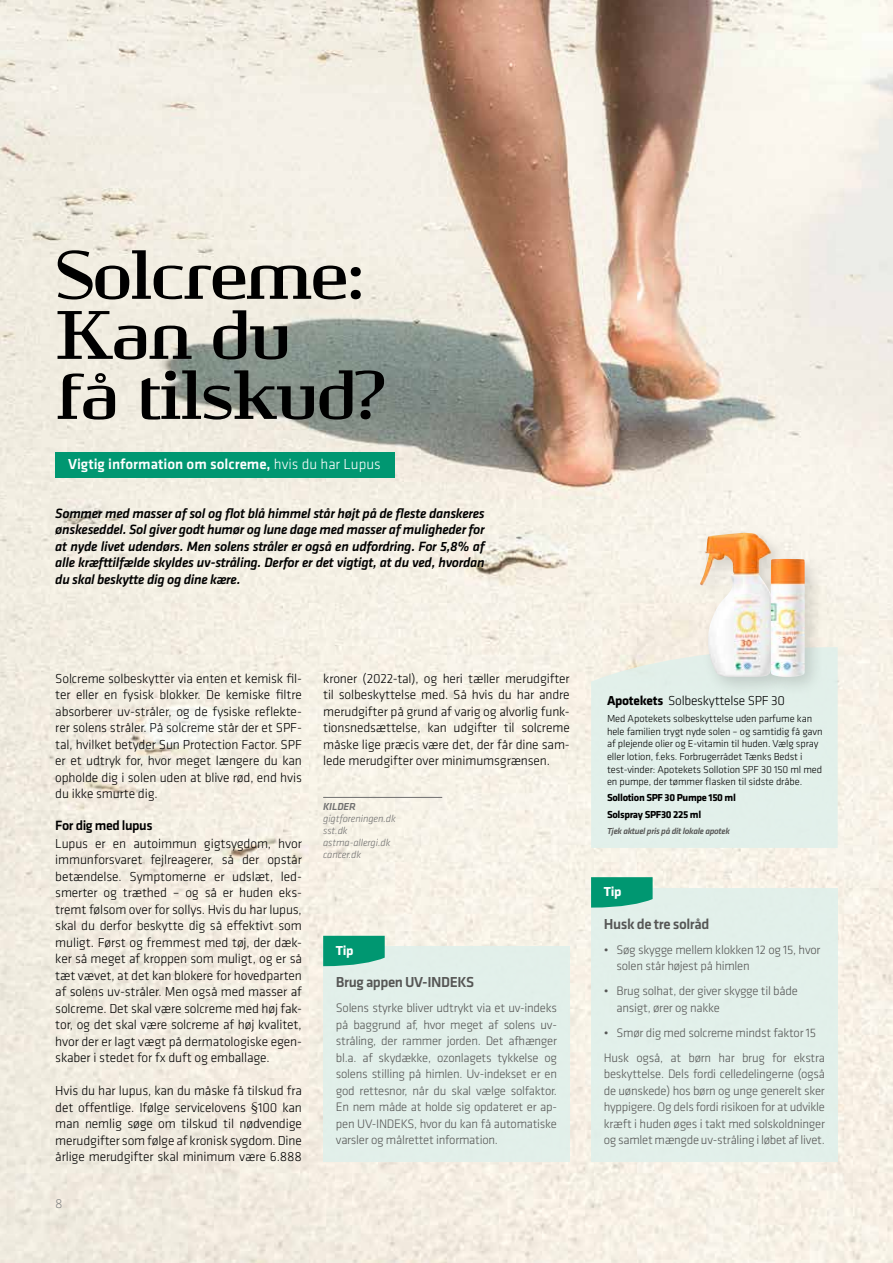
<style>
.page{position:relative;width:893px;height:1263px;background:#fff}
.page>*{position:absolute;margin:0;border:0;box-sizing:border-box;transform-origin:0 0}
.t1{font:700 69px/60px "Pharma";letter-spacing:-.04em;color:#000}
.t2{font:500 15px "Klavika";color:#fff}
.t3{font:500 15px "Klavika";letter-spacing:-.03em;color:#565655}
.t4{font:italic 500 13.95px/16.5px "Klavika";letter-spacing:-.02em;color:#000;text-align:justify}
.t5{font:500 13.95px "Klavika";letter-spacing:-.03em;color:#000}
.t6{font:300 13.5px/16.5px "Klavika";letter-spacing:-.01em;color:#000;text-align:justify}
.t7{font:700 13.5px "Klavika";letter-spacing:-.03em;color:#fff}
.t8{font:300 13.5px "Klavika";color:#868786}
.t9{font:300 12.75px/16.5px "Klavika";letter-spacing:-.02em;color:#565655}
.t10{font:300 10.5px/12.6px "Klavika";letter-spacing:-.01em;color:#000}
.t11{font:italic 300 10.5px/12px "Klavika";letter-spacing:-.01em;color:#6e6e6e}
.t12{font:700 10.5px/16.2px "Klavika";letter-spacing:-.03em;color:#000}
.t13{font:italic 500 10.5px "Klavika";letter-spacing:-.01em;color:#6e6e6e}
.t14{font:italic 500 9px "Klavika";letter-spacing:-.03em;color:#565655}
.s1{font-weight:300}
.s2{font-family:"Pharma";font-weight:400}
.s3{font-weight:700}
</style>
<div class="page">
<img style="left:0;top:0;width:893px;height:1263px">
<div style="left:591px;top:647px;width:247px;height:201px;background:#e2f0ea"></div>
<div style="left:55px;top:452px;width:339px;height:25px;background:#009771"></div>
<div style="left:591px;top:888px;width:247px;height:273px;background:#e0f0eb"></div>
<svg style="left:591px;top:877px;width:62px;height:30px;background:#129e7a"></svg>
<div style="left:323px;top:946px;width:247px;height:215px;background:#e0f0eb"></div>
<svg style="left:323px;top:936px;width:62px;height:30px;background:#139e7b"></svg>
<hr style="left:323px;top:797px;width:119px;height:1px;background:#6e6e6e">
<div style="left:693px;top:525px;width:105px;height:172px;background:#000;opacity:.15"></div>
<img style="left:700px;top:533px;width:79px;height:144px">
<div style="left:763px;top:551px;width:62px;height:146px;background:#000;opacity:.15"></div>
<img style="left:771px;top:559px;width:34px;height:118px">
<h1 class="t1" style="left:55px;top:245px;width:333px">Solcreme:<br>Kan du<br>få tilskud?</h1>
<p class="t2" style="left:68px;top:454px;width:314px">Vigtig information om solcreme, <span class="s1">hvis du har Lupus</span></p>
<p class="t4" style="left:55px;top:505px;width:431px">Sommer med masser af sol og flot blå himmel står højt på de fleste danskeres ønskeseddel. Sol giver godt humør og lune dage med masser af muligheder for at nyde livet udendørs. Men solens stråler er også en udfordring. For 5,8% af alle kræfttilfælde skyldes uv-stråling. Derfor er det vigtigt, at du ved, hvordan du skal beskytte dig og dine kære.</p>
<p class="t6" style="left:55px;top:670px;width:248px">Solcreme solbeskytter via enten et kemisk fil&shy;ter eller en fysisk blokker. De kemiske filtre absorberer uv-stråler, og de fysiske reflekte&shy;rer solens stråler. På solcreme står der et SPF&shy;tal, hvilket betyder Sun Protection Factor. SPF er et udtryk for, hvor meget længere du kan opholde dig i solen uden at blive rød, end hvis du ikke smurte dig.</p>
<p class="t5" style="left:55px;top:816px;width:99px">For dig med lupus</p>
<p class="t6" style="left:55px;top:835px;width:248px">Lupus er en autoimmun gigtsygdom, hvor immunforsvaret fejlreagerer, så der opstår betændelse. Symptomerne er udslæt, led&shy;smerter og træthed – og så er huden eks&shy;tremt følsom over for sollys. Hvis du har lupus, skal du derfor beskytte dig så effektivt som muligt. Først og fremmest med tøj, der dæk&shy;ker så meget af kroppen som muligt, og er så tæt vævet, at det kan blokere for hovedparten af solens uv-stråler. Men også med masser af solcreme. Det skal være solcreme med høj fak&shy;tor, og det skal være solcreme af høj kvalitet, hvor der er lagt vægt på dermatologiske egen&shy;skaber i stedet for fx duft og emballage.</p>
<p class="t6" style="left:55px;top:1082px;width:248px">Hvis du har lupus, kan du måske få tilskud fra det offentlige. Ifølge servicelovens <span class="s2">§</span>100 kan man nemlig søge om tilskud til nødvendige merudgifter som følge af kronisk sygdom. Dine årlige merudgifter skal minimum være 6.888</p>
<p class="t8" style="left:55px;top:1196px;width:9px">8</p>
<p class="t6" style="left:323px;top:670px;width:248px">kroner (2022-tal), og heri tæller merudgifter til solbeskyttelse med. Så hvis du har andre merudgifter på grund af varig og alvorlig funk&shy;tionsnedsættelse, kan udgifter til solcreme måske lige præcis være det, der får dine sam&shy;lede merudgifter over minimumsgrænsen.</p>
<p class="t13" style="left:323px;top:800px;width:34px">KILDER</p>
<p class="t11" style="left:323px;top:813px;width:74px">gigtforeningen.dk sst.dk astma-allergi.dk cancer.dk</p>
<p class="t7" style="left:336px;top:940px;width:19px">Tip</p>
<p class="t3" style="left:336px;top:972px;width:140px">Brug appen UV-INDEKS</p>
<p class="t9" style="left:336px;top:1000px;width:223px;text-align:justify">Solens styrke bliver udtrykt via et uv-indeks på baggrund af, hvor meget af solens uv&shy;stråling, der rammer jorden. Det afhænger bl.a. af skydække, ozonlagets tykkelse og solens stilling på himlen. Uv-indekset er en god rettesnor, når du skal vælge solfaktor.<br>En nem måde at holde sig opdateret er ap&shy;pen UV-INDEKS, hvor du kan få automatiske varsler og målrettet information.</p>
<p class="t6" style="left:607px;top:692px;width:180px"><span class="s3">Apotekets</span> Solbeskyttelse SPF 30</p>
<p class="t10" style="left:607px;top:712px;width:217px">Med Apotekets solbeskyttelse uden parfume kan hele familien trygt nyde solen – og samtidig få gavn af plejende olier og E-vitamin til huden. Vælg spray eller lotion, f.eks. Forbrugerrådet Tænks Bedst i test-vinder: Apotekets Sollotion SPF 30 150 ml med en pumpe, der tømmer flasken til sidste dråbe.</p>
<p class="t12" style="left:607px;top:789px;width:130px">Sollotion SPF 30 Pumpe 150 ml<br>Solspray SPF30 225 ml</p>
<p class="t14" style="left:607px;top:825px;width:124px">Tjek aktuel pris på dit lokale apotek</p>
<p class="t7" style="left:604px;top:882px;width:19px">Tip</p>
<p class="t3" style="left:604px;top:914px;width:107px">Husk de tre solråd</p>
<p class="t9" style="left:617px;top:941px;width:205px;text-indent:-13px">• Søg skygge mellem klokken 12 og 15, hvor solen står højest på himlen</p>
<p class="t9" style="left:617px;top:983px;width:183px;text-indent:-13px">• Brug solhat, der giver skygge til både ansigt, ører og nakke</p>
<p class="t9" style="left:604px;top:1020px;width:223px;line-height:25px">• Smør dig med solcreme mindst faktor 15<br>Husk også, at børn har brug for ekstra</p>
<p class="t9" style="left:604px;top:1066px;width:223px;text-align:justify">beskyttelse. Dels fordi celledelingerne (også de uønskede) hos børn og unge generelt sker hyppigere. Og dels fordi risikoen for at udvikle kræft i huden øges i takt med solskoldninger og samlet mængde uv-stråling i løbet af livet.</p>
</div>
